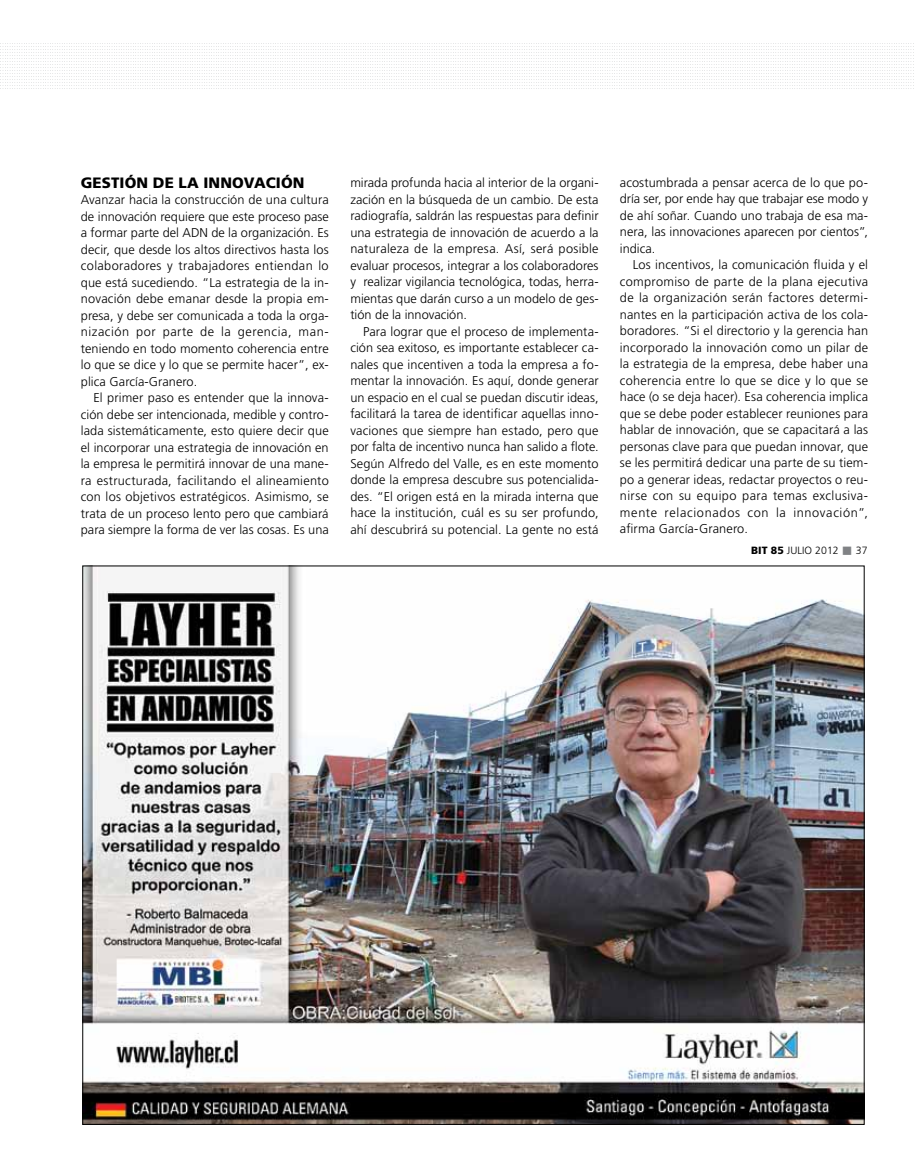
<style>
.page{position:relative;width:915px;height:1170px;background:#fff}
.page>*{position:absolute;margin:0;border:0;box-sizing:border-box;transform-origin:0 0}
.t1{font:900 15px "Frutiger";letter-spacing:.005em;color:#000}
.t2{font:300 12.75px/16.5px "Frutiger";letter-spacing:.005em;color:#000;text-align:justify}
.t3{font:300 10.5px "Frutiger";letter-spacing:.005em;color:#000}
.s1{font-weight:900}
.s2{color:#808285}
</style>
<div class="page">
<svg style="left:0;top:43px;width:911px;height:46px"></svg>
<img style="left:84px;top:567px;width:778px;height:555px">
<p class="t1" style="left:81px;top:173px;width:225px">GESTIÓN DE LA INNOVACIÓN</p>
<p class="t2" style="left:81px;top:191px;width:249px">Avanzar hacia la construcción de una cultura de innovación requiere que este proceso pase a formar parte del ADN de la organización. Es decir, que desde los altos directivos hasta los colaboradores y trabajadores entiendan lo que está sucediendo. “La estrategia de la in&shy;novación debe emanar desde la propia em&shy;presa, y debe ser comunicada a toda la orga&shy;nización por parte de la gerencia, man&shy;teniendo en todo momento coherencia entre lo que se dice y lo que se permite hacer”, ex&shy;plica García-Granero.</p>
<p class="t2" style="left:81px;top:389px;width:249px;text-indent:13px">El primer paso es entender que la innova&shy;ción debe ser intencionada, medible y contro&shy;lada sistemáticamente, esto quiere decir que el incorporar una estrategia de innovación en la empresa le permitirá innovar de una mane&shy;ra estructurada, facilitando el alineamiento con los objetivos estratégicos. Asimismo, se trata de un proceso lento pero que cambiará para siempre la forma de ver las cosas. Es una</p>
<p class="t2" style="left:350px;top:174px;width:250px">mirada profunda hacia al interior de la organi&shy;zación en la búsqueda de un cambio. De esta radiografía, saldrán las respuestas para definir una estrategia de innovación de acuerdo a la naturaleza de la empresa. Así, será posible evaluar procesos, integrar a los colaboradores y realizar vigilancia tecnológica, todas, herra&shy;mientas que darán curso a un modelo de ges&shy;tión de la innovación.</p>
<p class="t2" style="left:350px;top:323px;width:250px;text-indent:13px">Para lograr que el proceso de implementa&shy;ción sea exitoso, es importante establecer ca&shy;nales que incentiven a toda la empresa a fo&shy;mentar la innovación. Es aquí, donde generar un espacio en el cual se puedan discutir ideas, facilitará la tarea de identificar aquellas inno&shy;vaciones que siempre han estado, pero que por falta de incentivo nunca han salido a flote.<br>Según Alfredo del Valle, es en este momento donde la empresa descubre sus potencialida&shy;des. “El origen está en la mirada interna que hace la institución, cuál es su ser profundo, ahí descubrirá su potencial. La gente no está</p>
<p class="t2" style="left:619px;top:174px;width:250px">acostumbrada a pensar acerca de lo que po&shy;dría ser, por ende hay que trabajar ese modo y de ahí soñar. Cuando uno trabaja de esa ma&shy;nera, las innovaciones aparecen por cientos”, indica.</p>
<p class="t2" style="left:619px;top:256px;width:250px;text-indent:13px">Los incentivos, la comunicación fluida y el compromiso de parte de la plana ejecutiva de la organización serán factores determi&shy;nantes en la participación activa de los cola&shy;boradores. “Si el directorio y la gerencia han incorporado la innovación como un pilar de la estrategia de la empresa, debe haber una coherencia entre lo que se dice y lo que se hace (o se deja hacer). Esa coherencia implica que se debe poder establecer reuniones para hablar de innovación, que se capacitará a las personas clave para que puedan innovar, que se les permitirá dedicar una parte de su tiem&shy;po a generar ideas, redactar proyectos o reu&shy;nirse con su equipo para temas exclusiva&shy;mente relacionados con la innovación”, afirma García-Granero.</p>
<p class="t3" style="left:750px;top:544px;width:118px"><span class="s1">BIT 85</span> julio 2012 <span class="s2">■</span> 37</p>
</div>
